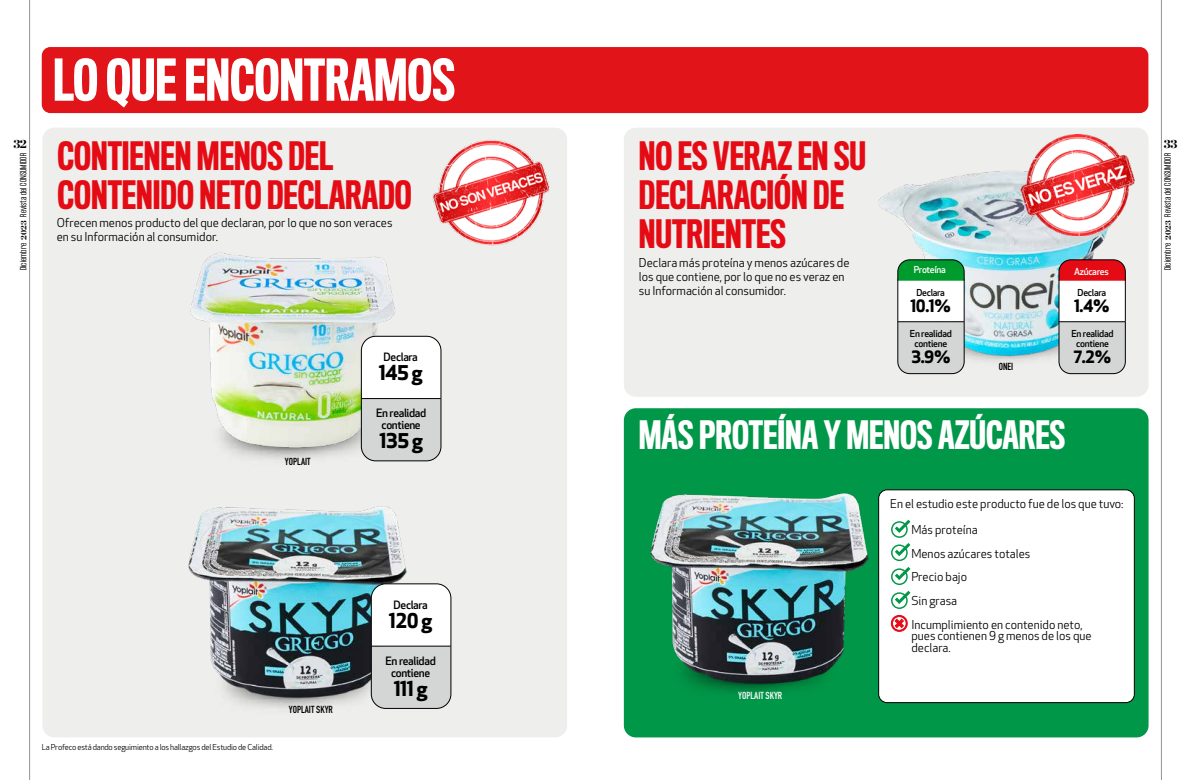
<style>
.page{position:relative;width:1191px;height:780px;background:#fff}
.page>*{position:absolute;margin:0;border:0;box-sizing:border-box;transform-origin:0 0}
.t1{font:500 53px "Titling Gothic FB Comp";color:#fff}
.t2{font:500 36px/39px "Titling Gothic FB Comp";color:#e50b14}
.t3{font:500 36px "Titling Gothic FB Comp";color:#fff}
.t4{font:700 19.9px "Apex New";letter-spacing:-.03em;color:#000}
.t5{font:700 16.6px "Apex New";color:#000}
.t6{font:12px/14px "Apex New";color:#000}
.t7{font:900 12px "Chronicle Display";color:#000}
.t8{font:500 11.3px/12px "Apex New";letter-spacing:-.03em;color:#000;text-align:center}
.t9{font:700 10.1px "DIN Condensed";color:#000}
.t10{font:700 10.1px "DIN Condensed";color:#fff}
.t11{font:500 9.4px/10px "Apex New";letter-spacing:-.03em;color:#000;text-align:center}
.t12{font:500 9.4px "Apex New";letter-spacing:-.03em;color:#fff}
.t13{font:300 8px "Formula Condensed";letter-spacing:.02em;color:#000}
.t14{font:8px "Apex New";letter-spacing:-.02em;color:#000}
.s1{font-family:"Chronicle Display";font-weight:900}
</style>
<div class="page">
<hr style="left:1161px;top:0;width:1px;height:780px;background:#8f9497">
<hr style="left:29px;top:0;width:1px;height:780px;background:#8f9497">
<div style="left:42px;top:47px;width:1106px;height:66px;background:#e11519;border-radius:9px"></div>
<div style="left:42px;top:128px;width:525px;height:609px;background:#eeeeec;border-radius:12px"></div>
<img style="left:190px;top:252px;width:205px;height:207px">
<svg style="left:360px;top:335px;width:82px;height:126px;background:#e2e2e2"></svg>
<hr style="left:361px;top:398px;width:80px;height:1px;background:#000">
<img style="left:188px;top:506px;width:219px;height:199px">
<svg style="left:370px;top:583px;width:82px;height:126px;background:#dcdede"></svg>
<hr style="left:371px;top:645px;width:80px;height:1px;background:#000">
<img style="left:433px;top:140px;width:117px;height:106px">
<div style="left:624px;top:128px;width:524px;height:269px;background:#eeeeec;border-radius:12px"></div>
<div style="left:624px;top:408px;width:524px;height:329px;background:#009748;border-radius:12px"></div>
<img style="left:878px;top:171px;width:237px;height:204px">
<svg style="left:1058px;top:259px;width:68px;height:115px;background:#d9b7b9"></svg>
<svg style="left:897px;top:259px;width:68px;height:115px;background:#b5cfbd"></svg>
<img style="left:1001px;top:134px;width:148px;height:102px">
<div style="left:878px;top:490px;width:256px;height:212px;background:#fff;border-radius:9px"></div>
<div style="left:878px;top:489px;width:256px;height:214px;border:1px solid #000;border-radius:9px"></div>
<svg style="left:891px;top:519px;width:19px;height:42px"></svg>
<svg style="left:891px;top:567px;width:19px;height:42px"></svg>
<svg style="left:890px;top:615px;width:18px;height:17px"></svg>
<img style="left:650px;top:490px;width:234px;height:201px">
<p class="t7" style="left:13px;top:134px;width:15px">32</p>
<p class="t13" style="left:19px;top:270px;width:119px;rotate:-90deg">Diciembre <span class="s1">2023</span> Revista del CONSUMIDOR</p>
<h1 class="t1" style="left:53px;top:50px;width:403px">LO QUE ENCONTRAMOS</h1>
<h2 class="t2" style="left:57px;top:138px;width:356px">CONTIENEN MENOS DEL<br>CONTENIDO NETO DECLARADO</h2>
<p class="t6" style="left:57px;top:215px;width:337px">Ofrecen menos producto del que declaran, por lo que no son veraces en su Información al consumidor.</p>
<p class="t9" style="left:285px;top:455px;width:27px">YOPLAIT</p>
<p class="t8" style="left:384px;top:351px;width:36px">Declara</p>
<h3 class="t4" style="left:379px;top:358px;width:45px">145 g</h3>
<p class="t8" style="left:376px;top:406px;width:52px">En realidad contiene</p>
<h3 class="t4" style="left:379px;top:426px;width:45px">135 g</h3>
<p class="t14" style="left:42px;top:742px;width:233px">La Profeco está dando seguimiento a los hallazgos del Estudio de Calidad.</p>
<p class="t9" style="left:289px;top:702px;width:46px">YOPLAIT SKYR</p>
<p class="t8" style="left:393px;top:598px;width:36px">Declara</p>
<h3 class="t4" style="left:389px;top:606px;width:45px">120 g</h3>
<p class="t8" style="left:385px;top:654px;width:52px">En realidad contiene</p>
<h3 class="t4" style="left:394px;top:674px;width:35px">111 g</h3>
<h2 class="t2" style="left:639px;top:138px;width:229px">NO ES VERAZ EN SU<br>DECLARACIÓN DE<br>NUTRIENTES</h2>
<p class="t6" style="left:639px;top:255px;width:212px">Declara más proteína y menos azúcares de los que contiene, por lo que no es veraz en su Información al consumidor.</p>
<p class="t12" style="left:914px;top:263px;width:34px">Proteína</p>
<p class="t12" style="left:1074px;top:265px;width:36px">Azúcares</p>
<p class="t11" style="left:916px;top:287px;width:30px">Declara</p>
<h3 class="t5" style="left:910px;top:293px;width:42px">10.1%</h3>
<p class="t11" style="left:910px;top:329px;width:43px">En realidad contiene</p>
<h3 class="t5" style="left:911px;top:345px;width:41px">3.9%</h3>
<p class="t9" style="left:998px;top:360px;width:16px">ONEI</p>
<p class="t11" style="left:1077px;top:287px;width:30px">Declara</p>
<h3 class="t5" style="left:1074px;top:293px;width:37px">1.4%</h3>
<p class="t11" style="left:1071px;top:329px;width:43px">En realidad contiene</p>
<h3 class="t5" style="left:1073px;top:345px;width:39px">7.2%</h3>
<h2 class="t3" style="left:639px;top:414px;width:428px">MÁS PROTEÍNA Y MENOS AZÚCARES</h2>
<p class="t10" style="left:738px;top:688px;width:46px">YOPLAIT SKYR</p>
<p class="t6" style="left:911px;top:491px;width:214px;line-height:25.7px;text-indent:-21px">En el estudio este producto fue de los que tuvo:<br>Más proteína</p>
<p class="t6" style="left:911px;top:541px;width:173px;line-height:23.6px">Menos azúcares totales<br>Precio bajo<br>Sin grasa<br>Incumplimiento en contenido neto,</p>
<p class="t6" style="left:911px;top:630px;width:182px;line-height:11.8px">pues contienen 9 g menos de los que declara.</p>
<p class="t7" style="left:1163px;top:134px;width:15px">33</p>
<p class="t13" style="left:1163px;top:270px;width:119px;rotate:-90deg">Diciembre <span class="s1">2023</span> Revista del CONSUMIDOR</p>
</div>
